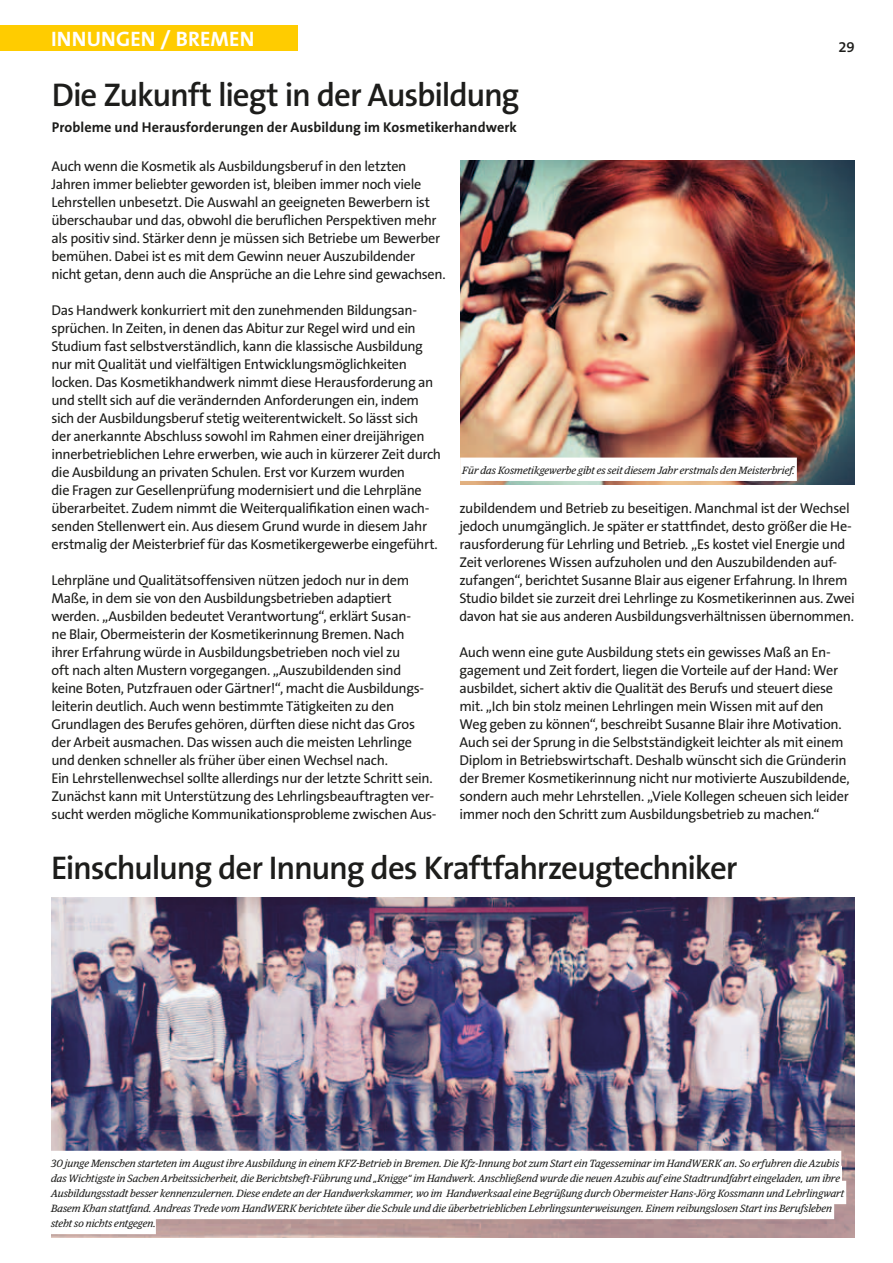
<style>
.page{position:relative;width:893px;height:1263px;background:#fff}
.page>*{position:absolute;margin:0;border:0;box-sizing:border-box;transform-origin:0 0}
.t1{font:600 33px "The Sans B6";letter-spacing:-.035em;color:#1d1d1b}
.t2{font:700 21px "The Sans B7";letter-spacing:.01em;color:#fff}
.t3{font:600 15px "The Sans B6";color:#1d1d1b}
.t4{font:14.25px/18px "The Sans B5 Plain";letter-spacing:-.025em;color:#1d1d1b}
.t5{font:700 14.25px "The Sans B7";color:#1d1d1b}
.t6{font:italic 10.5px/15px "Guardian Egyp";letter-spacing:.005em;color:#1d1d1b}
</style>
<div class="page">
<div style="left:0;top:26px;width:298px;height:25px;background:#fc0"></div>
<img style="left:461px;top:161px;width:393px;height:324px">
<div style="left:460px;top:458px;width:337px;height:23px;background:#fff"></div>
<img style="left:51px;top:898px;width:804px;height:339px">
<div style="left:51px;top:1151px;width:790px;height:23px;background:#fff"></div>
<div style="left:51px;top:1166px;width:791px;height:23px;background:#fff"></div>
<div style="left:51px;top:1181px;width:795px;height:23px;background:#fff"></div>
<div style="left:51px;top:1196px;width:783px;height:23px;background:#fff"></div>
<div style="left:51px;top:1211px;width:105px;height:23px;background:#fff"></div>
<h2 class="t2" style="left:51px;top:27px;width:205px">Innungen / Bremen</h2>
<h1 class="t1" style="left:52px;top:77px;width:469px">Die Zukunft liegt in der Ausbildung</h1>
<p class="t5" style="left:52px;top:120px;width:467px">Probleme und Herausforderungen der Ausbildung im Kosmetikerhandwerk</p>
<p class="t4" style="left:51px;top:157px;width:396px">Auch wenn die Kosmetik als Ausbildungsberuf in den letzten Jahren immer beliebter geworden ist, bleiben immer noch viele Lehrstellen unbesetzt. Die Auswahl an geeigneten Bewerbern ist überschaubar und das, obwohl die beruflichen Perspektiven mehr als positiv sind. Stärker denn je müssen sich Betriebe um Bewerber bemühen. Dabei ist es mit dem Gewinn neuer Auszubildender nicht getan, denn auch die Ansprüche an die Lehre sind gewachsen.</p>
<p class="t4" style="left:51px;top:301px;width:391px">Das Handwerk konkurriert mit den zunehmenden Bildungsan&shy;sprüchen. In Zeiten, in denen das Abitur zur Regel wird und ein Studium fast selbstverständlich, kann die klassische Ausbildung nur mit Qualität und vielfältigen Entwicklungsmöglichkeiten locken. Das Kosmetikhandwerk nimmt diese Herausforderung an und stellt sich auf die verändernden Anforderungen ein, indem sich der Ausbildungsberuf stetig weiterentwickelt. So lässt sich der anerkannte Abschluss sowohl im Rahmen einer dreijährigen innerbetrieblichen Lehre erwerben, wie auch in kürzerer Zeit durch die Ausbildung an privaten Schulen. Erst vor Kurzem wurden<br>die Fragen zur Gesellenprüfung modernisiert und die Lehrpläne überarbeitet. Zudem nimmt die Weiterqualifikation einen wach&shy;senden Stellenwert ein. Aus diesem Grund wurde in diesem Jahr erstmalig der Meisterbrief für das Kosmetikergewerbe eingeführt.</p>
<p class="t4" style="left:51px;top:571px;width:387px">Lehrpläne und Qualitätsoffensiven nützen jedoch nur in dem Maße, in dem sie von den Ausbildungsbetrieben adaptiert werden. „Ausbilden bedeutet Verantwortung“, erklärt Susan-<br>ne Blair, Obermeisterin der Kosmetikerinnung Bremen. Nach<br>ihrer Erfahrung würde in Ausbildungsbetrieben noch viel zu<br>oft nach alten Mustern vorgegangen. „Auszubildenden sind<br>keine Boten, Putzfrauen oder Gärtner!“, macht die Ausbildungs&shy;leiterin deutlich. Auch wenn bestimmte Tätigkeiten zu den Grundlagen des Berufes gehören, dürften diese nicht das Gros der Arbeit ausmachen. Das wissen auch die meisten Lehrlinge und denken schneller als früher über einen Wechsel nach.<br>Ein Lehrstellenwechsel sollte allerdings nur der letzte Schritt sein.<br>Zunächst kann mit Unterstützung des Lehrlingsbeauftragten ver&shy;sucht werden mögliche Kommunikationsprobleme zwischen Aus-</p>
<p class="t3" style="left:838px;top:39px;width:18px">29</p>
<p class="t6" style="left:462px;top:462px;width:334px">Für das Kosmetikgewerbe gibt es seit diesem Jahr erstmals den Meisterbrief.</p>
<p class="t4" style="left:459px;top:499px;width:397px">zubildendem und Betrieb zu beseitigen. Manchmal ist der Wechsel jedoch unumgänglich. Je später er stattfindet, desto größer die He&shy;rausforderung für Lehrling und Betrieb. „Es kostet viel Energie und Zeit verlorenes Wissen aufzuholen und den Auszubildenden auf&shy;zufangen“, berichtet Susanne Blair aus eigener Erfahrung. In Ihrem Studio bildet sie zurzeit drei Lehrlinge zu Kosmetikerinnen aus. Zwei davon hat sie aus anderen Ausbildungsverhältnissen übernommen.</p>
<p class="t4" style="left:459px;top:643px;width:392px">Auch wenn eine gute Ausbildung stets ein gewisses Maß an En&shy;gagement und Zeit fordert, liegen die Vorteile auf der Hand: Wer ausbildet, sichert aktiv die Qualität des Berufs und steuert diese mit. „Ich bin stolz meinen Lehrlingen mein Wissen mit auf den Weg geben zu können“, beschreibt Susanne Blair ihre Motivation.<br>Auch sei der Sprung in die Selbstständigkeit leichter als mit einem Diplom in Betriebswirtschaft. Deshalb wünscht sich die Gründerin der Bremer Kosmetikerinnung nicht nur motivierte Auszubildende, sondern auch mehr Lehrstellen. „Viele Kollegen scheuen sich leider immer noch den Schritt zum Ausbildungsbetrieb zu machen.“</p>
<h1 class="t1" style="left:51px;top:850px;width:688px">Einschulung der I nnung des Kraftfahrzeugtechniker</h1>
<p class="t6" style="left:51px;top:1155px;width:795px">30 junge Menschen starteten im August ihre Ausbildung in einem KFZ-Betrieb in Bremen. Die Kfz-Innung bot zum Start ein Tagesseminar im HandWERK an. So erfuhren die Azubis das Wichtigste in Sachen Arbeitssicherheit, die Berichtsheft-Führung und „Knigge“ im Handwerk. Anschließend wurde die neuen Azubis auf eine Stadtrundfahrt eingeladen, um ihre Ausbildungsstadt besser kennenzulernen. Diese endete an der Handwerkskammer, wo im Handwerksaal eine Begrüßung durch Obermeister Hans-Jörg Kossmann und Lehrlingwart Basem Khan stattfand. Andreas Trede vom HandWERK berichtete über die Schule und die überbetrieblichen Lehrlingsunterweisungen. Einem reibungslosen Start ins Berufsleben steht so nichts entgegen.</p>
</div>
